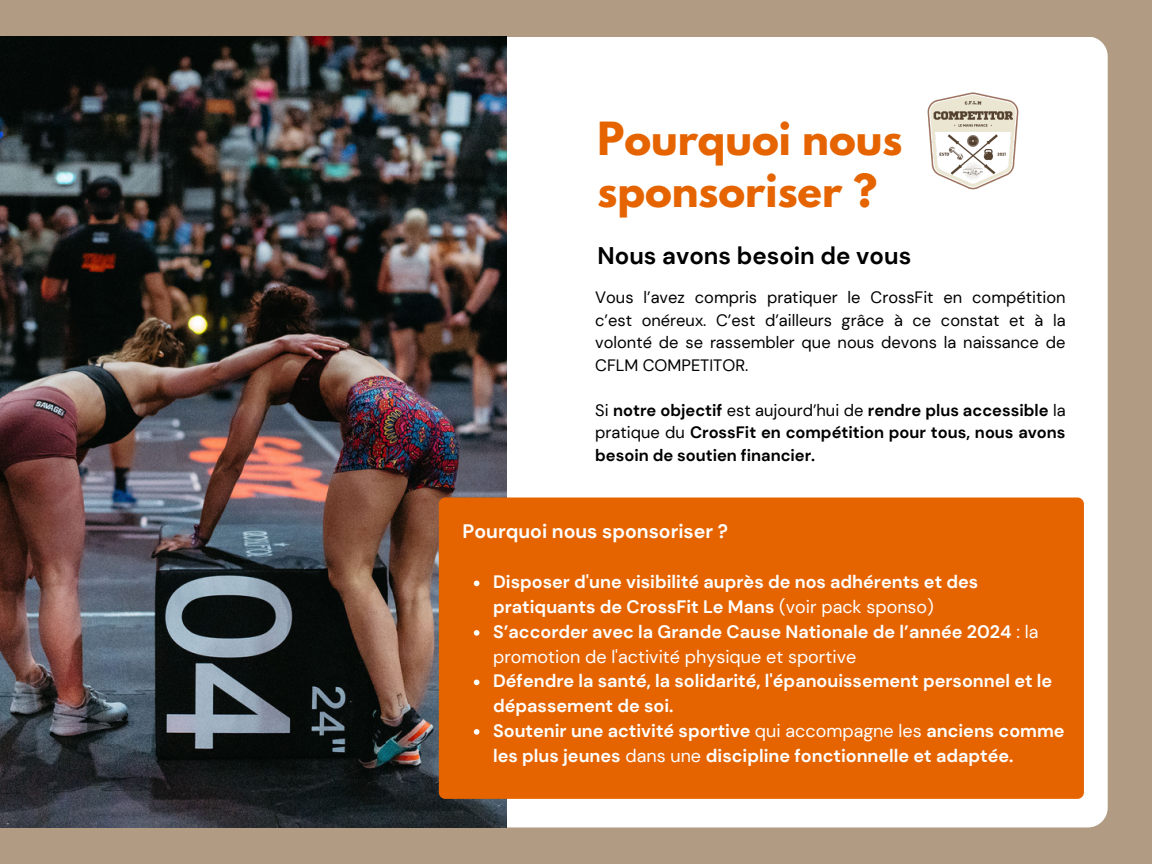
<style>
.page{position:relative;width:1152px;height:864px;background:#b19c83}
.page>*{position:absolute;margin:0;border:0;box-sizing:border-box;transform-origin:0 0}
.t1{font:700 40.5px/51.8px "League Spartan";color:#e56400}
.t2{font:700 24px "DM Sans";color:#000}
.t3{font:700 19.5px "DM Sans";color:#feffff}
.t4{font:700 18px/24.8px "DM Sans";color:#feffff}
.t5{font:16.5px/22.5px "DM Sans";color:#000;text-align:justify}
.t6{font:700 16.5px/22.5px "DM Sans";color:#000;text-align:justify}
.s1{font-weight:400}
</style>
<div class="page">
<div style="left:44px;top:37px;width:1064px;height:790px;background:#fff;border-radius:20px"></div>
<img style="left:0;top:37px;width:506px;height:790px">
<img style="left:927px;top:92px;width:92px;height:98px">
<div style="left:439px;top:498px;width:645px;height:301px;background:#e56400;border-radius:6px"></div>
<svg style="left:474px;top:581px;width:5px;height:5px"></svg>
<svg style="left:474px;top:630px;width:5px;height:6px"></svg>
<svg style="left:474px;top:680px;width:5px;height:5px"></svg>
<svg style="left:474px;top:729px;width:5px;height:6px"></svg>
<p class="t1" style="left:597px;top:118px;width:306px">Pourquoi nous sponsoriser ?</p>
<p class="t2" style="left:597px;top:240px;width:315px">Nous avons besoin de vous</p>
<p class="t5" style="left:595px;top:287px;width:472px">Vous l’avez compris pratiquer le CrossFit en compétition c’est onéreux. C’est d’ailleurs grâce à ce constat et à la volonté de se rassembler que nous devons la naissance de CFLM COMPETITOR.</p>
<p class="t6" style="left:595px;top:399px;width:472px"><span class="s1">Si</span> notre objectif <span class="s1">est aujourd’hui de</span> rendre plus accessible <span class="s1">la pratique du</span> CrossFit en compétition pour tous, nous avons besoin de soutien financier.</p>
<p class="t3" style="left:463px;top:518px;width:267px">Pourquoi nous sponsoriser ?</p>
<p class="t4" style="left:493px;top:570px;width:487px">Disposer d'une visibilité auprès de nos adhérents et des pratiquants de CrossFit Le Mans <span class="s1">(voir pack sponso)</span></p>
<p class="t4" style="left:493px;top:619px;width:547px">S’accorder avec la Grande Cause Nationale de l’année 2024 <span class="s1">: la promotion de l'activité physique et sportive</span></p>
<p class="t4" style="left:493px;top:669px;width:561px">Défendre la santé, la solidarité, l'épanouissement personnel et le dépassement de soi.</p>
<p class="t4" style="left:493px;top:718px;width:573px">Soutenir une activité sportive <span class="s1">qui accompagne les</span> anciens comme les plus jeunes <span class="s1">dans une</span> discipline fonctionnelle et adaptée.</p>
</div>
